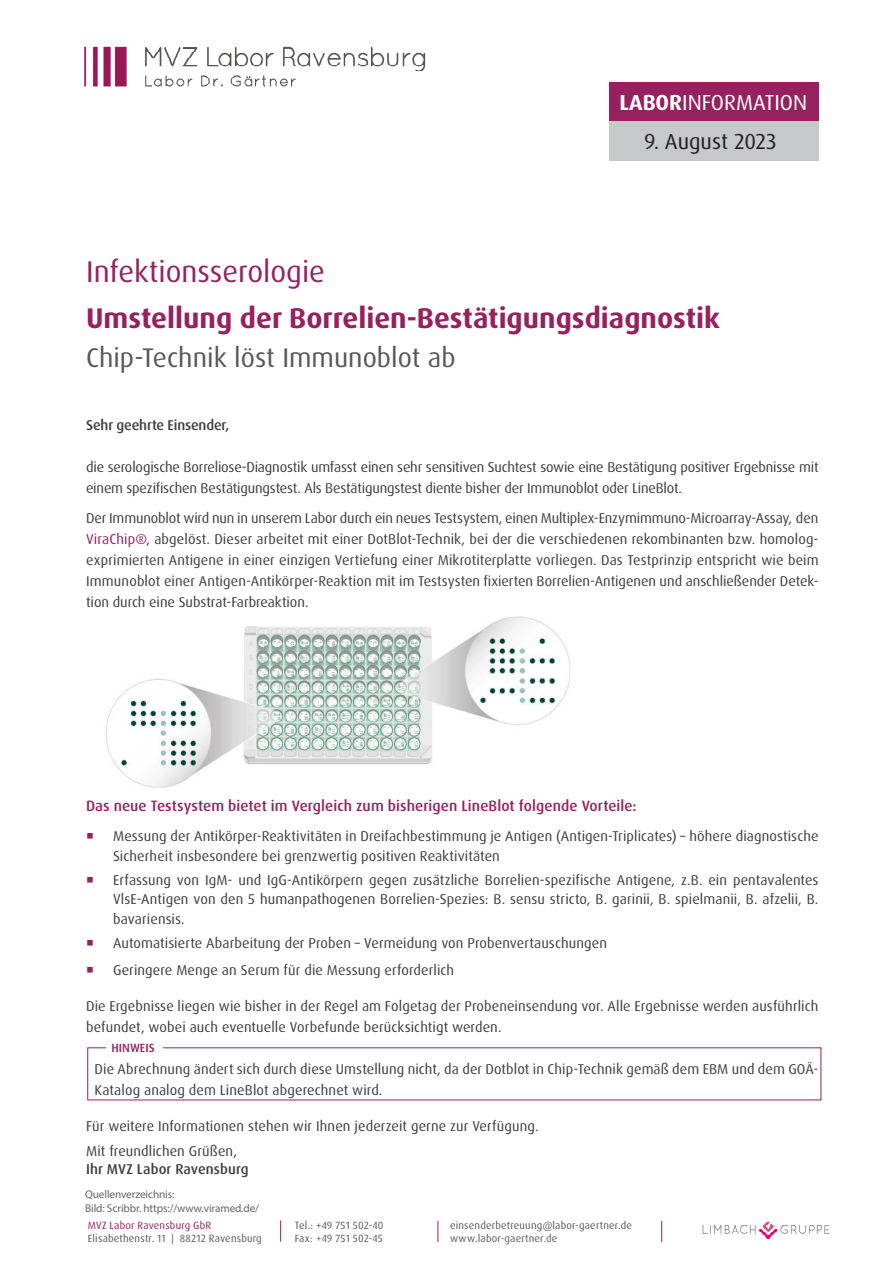
<style>
.page{position:relative;width:893px;height:1263px;background:#fff}
.page>*{position:absolute;margin:0;border:0;box-sizing:border-box;transform-origin:0 0}
.t1{font:30px "Dax OT";color:#96215f}
.t2{font:700 28.5px "Dax OT";color:#96215f}
.t3{font:27px "Dax OT";color:#57585a}
.t4{font:21.75px "Dax OT";color:#fff}
.t5{font:21.75px "Dax OT";color:#231f20}
.t6{font:500 15px "Dax OT";letter-spacing:.005em;color:#96215f}
.t7{font:14.25px/21px "Dax OT";letter-spacing:.005em;color:#3e3e3f}
.t8{font:14.25px/21px "Dax OT";letter-spacing:-.015em;color:#3e3e3f}
.t9{font:500 14.25px "Dax OT";letter-spacing:-.005em;color:#3e3e3f}
.t10{font:500 12px "Dax OT";color:#96215f}
.t11{font:11.25px/13.5px "Myriad Pro";letter-spacing:-.01em;color:#63656a}
.Brieffuss{font:10.5px "Dax OT";letter-spacing:.02em;color:#57585a}
.Brieffuss-2{font:10.5px "Dax OT";letter-spacing:.02em;color:#96215f}
.s1{font-weight:700}
.s2{color:#96215f}
</style>
<div class="page">
<img style="left:84px;top:46px;width:342px;height:41px">
<div style="left:609px;top:82px;width:210px;height:39px;background:#96215f"></div>
<div style="left:609px;top:121px;width:210px;height:40px;background:#c7c8ca"></div>
<svg style="left:280px;top:1220px;width:1px;height:22px"></svg>
<img style="left:702px;top:1221px;width:128px;height:19px">
<svg style="left:438px;top:1221px;width:1px;height:21px"></svg>
<svg style="left:661px;top:1221px;width:1px;height:21px"></svg>
<img style="left:105px;top:616px;width:466px;height:172px">
<p class="t4" style="left:619px;top:88px;width:189px"><span class="s1">LABOR</span>INFORMATION</p>
<p class="t5" style="left:644px;top:128px;width:134px">9. August 2023</p>
<p class="t1" style="left:86px;top:252px;width:240px">Infektionsserologie</p>
<p class="t2" style="left:86px;top:300px;width:635px">Umstellung der Borrelien-Bestätigungsdiagnostik</p>
<p class="t3" style="left:86px;top:341px;width:371px">Chip-Technik löst Immunoblot ab</p>
<p class="t9" style="left:86px;top:416px;width:145px">Sehr geehrte Einsender,</p>
<p class="t8" style="left:86px;top:457px;width:734px">die serologische Borreliose-Diagnostik umfasst einen sehr sensitiven Suchtest sowie eine Bestätigung positiver Ergebnisse mit einem spezifischen Bestätigungstest. Als Bestätigungstest diente bisher der Immunoblot oder LineBlot.</p>
<p class="t7" style="left:86px;top:508px;width:734px;text-align:justify">Der Immunoblot wird nun in unserem Labor durch ein neues Testsystem, einen Multiplex-Enzymimmuno-Microarray-Assay, den <span class="s2">ViraChip®</span>, abgelöst. Dieser arbeitet mit einer DotBlot-Technik, bei der die verschiedenen rekombinanten bzw. homolog&shy;exprimierten Antigene in einer einzigen Vertiefung einer Mikrotiterplatte vorliegen. Das Testprinzip entspricht wie beim Immunoblot einer Antigen-Antikörper-Reaktion mit im Testsysten fixierten Borrelien-Antigenen und anschließender Detek&shy;tion durch eine Substrat-Farbreaktion.</p>
<p class="t6" style="left:86px;top:796px;width:552px">Das neue Testsystem bietet im Vergleich zum bisherigen LineBlot folgende Vorteile:</p>
<p class="t7" style="left:113px;top:826px;width:707px;line-height:19.5px">Messung der Antikörper-Reaktivitäten in Dreifachbestimmung je Antigen (Antigen-Triplicates) – höhere diagnostische<br>Sicherheit insbesondere bei grenzwertig positiven Reaktivitäten</p>
<p class="t7" style="left:113px;top:870px;width:707px;line-height:19.5px;text-align:justify">Erfassung von IgM- und IgG-Antikörpern gegen zusätzliche Borrelien-spezifische Antigene, z.B. ein pentavalentes VlsE-Antigen von den 5 humanpathogenen Borrelien-Spezies: B. sensu stricto, B. garinii, B. spielmanii, B. afzelii, B. bavariensis.</p>
<p class="t7" style="left:113px;top:932px;width:495px">Automatisierte Abarbeitung der Proben – Vermeidung von Probenvertauschungen</p>
<p class="t7" style="left:113px;top:959px;width:343px">Geringere Menge an Serum für die Messung erforderlich</p>
<p class="t7" style="left:86px;top:995px;width:734px">Die Ergebnisse liegen wie bisher in der Regel am Folgetag der Probeneinsendung vor. Alle Ergebnisse werden ausführlich befundet, wobei auch eventuelle Vorbefunde berücksichtigt werden.</p>
<p class="t7" style="left:95px;top:1058px;width:725px">Die Abrechnung ändert sich durch diese Umstellung nicht, da der Dotblot in Chip-Technik gemäß dem EBM und dem GOÄ-<br>Katalog analog dem LineBlot abgerechnet wird.</p>
<p class="t7" style="left:86px;top:1115px;width:454px">Für weitere Informationen stehen wir Ihnen jederzeit gerne zur Verfügung.</p>
<p class="t7" style="left:86px;top:1141px;width:152px">Mit freundlichen Grüßen,</p>
<p class="t9" style="left:86px;top:1160px;width:164px">Ihr MVZ Labor Ravensburg</p>
<p class="t11" style="left:85px;top:1187px;width:175px">Quellenverzeichnis:<br>Bild: Scribbr. https://www.viramed.de/</p>
<p class="t10" style="left:112px;top:1040px;width:44px">HINWEIS</p>
<p class="Brieffuss-2" style="left:88px;top:1219px;width:125px">MVZ Labor Ravensburg GbR</p>
<p class="Brieffuss" style="left:88px;top:1231px;width:175px">Elisabethenstr. 11 | 88212 Ravensburg</p>
<p class="Brieffuss" style="left:295px;top:1219px;width:90px">Tel.: +49 751 502-40</p>
<p class="Brieffuss" style="left:295px;top:1231px;width:89px">Fax: +49 751 502-45</p>
<p class="Brieffuss" style="left:450px;top:1219px;width:183px">einsenderbetreuung@labor-gaertner.de</p>
<p class="Brieffuss" style="left:450px;top:1231px;width:109px">www.labor-gaertner.de</p>
</div>
